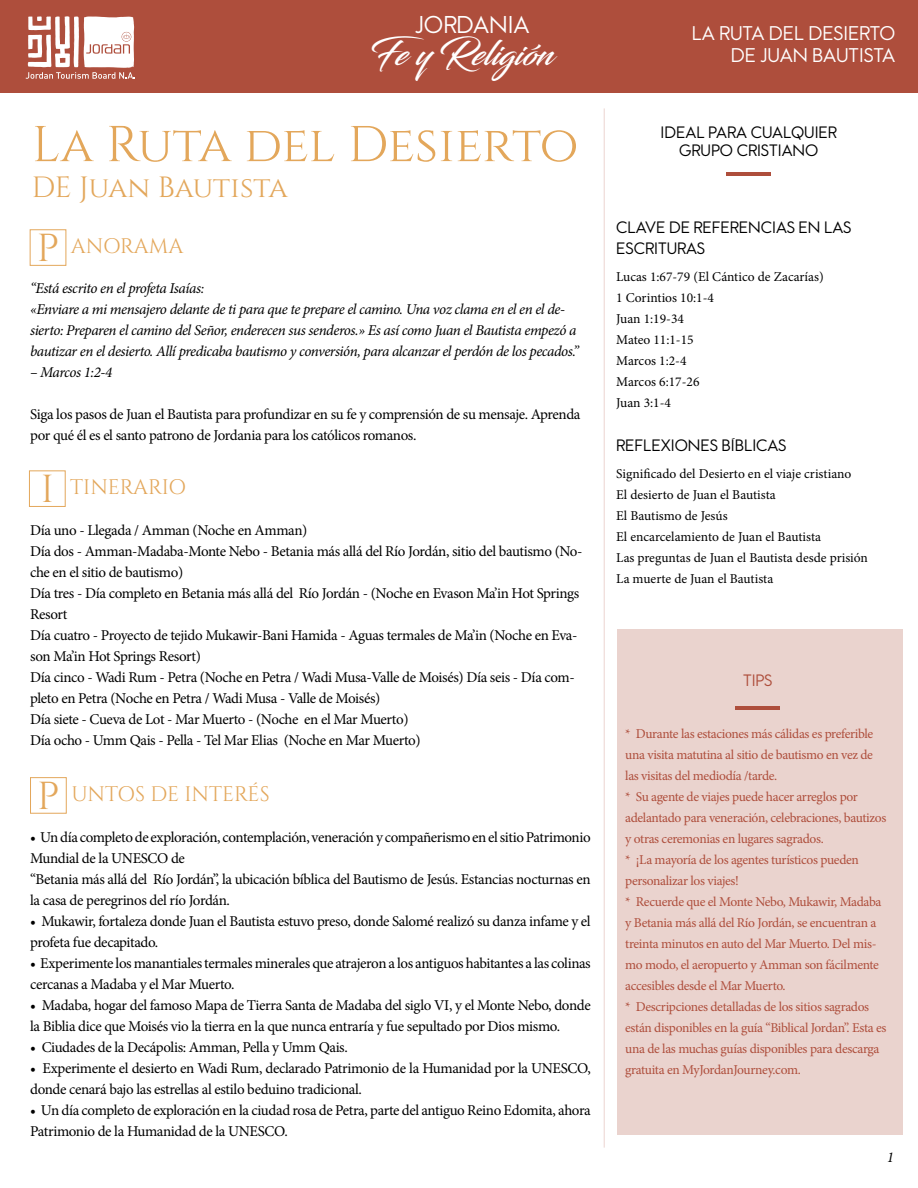
<style>
.page{position:relative;width:918px;height:1188px;background:#fff}
.page>*{position:absolute;margin:0;border:0;box-sizing:border-box;transform-origin:0 0}
.t1{font:50.25px "Cinzel";letter-spacing:-.01em;color:#e3a75b}
.t2{font:39px "Cinzel";color:#e3a75b}
.t3{font:34.5px "Blacksword";color:#fff}
.t4{font:29.25px "Cinzel";color:#e3a75b}
.t5{font:22.05px "W Sans New";color:#fff}
.t6{font:21px "Cinzel";letter-spacing:-.01em;color:#e3a75b}
.t7{font:18px/21.6px "W Sans New";color:#fff;text-align:right}
.t8{font:15px/21px "Minion Pro";letter-spacing:-.025em;color:#000}
.t9{font:italic 15px/21px "Minion Pro";letter-spacing:-.03em;color:#000}
.t10{font:15px/21px "W Sans New";color:#000}
.t11{font:15px "W Sans New";color:#ae4e3c}
.t12{font:13.5px/21px "Minion Pro";letter-spacing:-.025em;color:#ae4e3c}
.t13{font:13.5px/21px "Minion Pro";color:#000}
</style>
<div class="page">
<div style="left:0;top:0;width:918px;height:92px;background:#ae4e3c"></div>
<svg style="left:26px;top:16px;width:109px;height:63px"></svg>
<div style="left:617px;top:629px;width:285px;height:506px;background:#ead3ce"></div>
<div style="left:30px;top:229px;width:36px;height:37px;border:1px solid #e3a75b"></div>
<div style="left:29px;top:470px;width:37px;height:37px;border:1px solid #e3a75b"></div>
<div style="left:30px;top:777px;width:37px;height:37px;border:1px solid #e3a75b"></div>
<hr style="left:726px;top:172px;width:45px;height:4px;background:#ae4e3c">
<hr style="left:735px;top:707px;width:45px;height:3px;background:#ae4e3c">
<hr style="left:604px;top:108px;width:1px;height:1040px;background:#ae4e3c">
<h3 class="t5" style="left:415px;top:12px;width:116px">JORDANIA</h3>
<h3 class="t3" style="left:370px;top:33px;width:185px">Fe y Religión</h3>
<h1 class="t1" style="left:32px;top:115px;width:548px">La Ruta del Desierto</h1>
<h3 class="t4" style="left:32px;top:170px;width:257px">DE Juan Bautista</h3>
<h2 class="t2" style="left:37px;top:226px;width:24px">P</h2>
<h3 class="t6" style="left:71px;top:234px;width:114px">ANORAMA</h3>
<p class="t9" style="left:30px;top:278px;width:550px">“Está escrito en el profeta Isaías:<br>«Enviare a mi mensajero delante de ti para que te prepare el camino. Una voz clama en el en el de&shy;sierto: Preparen el camino del Señor, enderecen sus senderos.» Es así como Juan el Bautista empezó a bautizar en el desierto. Allí predicaba bautismo y conversión, para alcanzar el perdón de los pecados.”</p>
<p class="t9" style="left:30px;top:362px;width:84px">– Marcos 1:2-4</p>
<p class="t8" style="left:30px;top:404px;width:552px">Siga los pasos de Juan el Bautista para profundizar en su fe y comprensión de su mensaje. Aprenda por qué él es el santo patrono de Jordania para los católicos romanos.</p>
<h2 class="t2" style="left:41px;top:467px;width:15px">I</h2>
<h3 class="t6" style="left:70px;top:475px;width:117px">TINERARIO</h3>
<p class="t8" style="left:30px;top:520px;width:554px">Día uno - Llegada / Amman (Noche en Amman)<br>Día dos - Amman-Madaba-Monte Nebo - Betania más allá del Río Jordán, sitio del bautismo (No&shy;che en el sitio de bautismo)<br>Día tres - Día completo en Betania más allá del Río Jordán - (Noche en Evason Ma’in Hot Springs Resort<br>Día cuatro - Proyecto de tejido Mukawir-Bani Hamida - Aguas termales de Ma’in (Noche en Eva&shy;son Ma’in Hot Springs Resort)<br>Día cinco - Wadi Rum - Petra (Noche en Petra / Wadi Musa-Valle de Moisés) Día seis - Día com&shy;pleto en Petra (Noche en Petra / Wadi Musa - Valle de Moisés)<br>Día siete - Cueva de Lot - Mar Muerto - (Noche en el Mar Muerto)<br>Día ocho - Umm Qais - Pella - Tel Mar Elias (Noche en Mar Muerto)</p>
<h2 class="t2" style="left:37px;top:774px;width:24px">P</h2>
<h3 class="t6" style="left:71px;top:782px;width:200px">UNTOS DE INTERÉS</h3>
<p class="t8" style="left:30px;top:827px;width:562px">• Un día completo de exploración, contemplación, veneración y compañerismo en el sitio Patrimonio Mundial de la UNESCO de<br>“Betania más allá del Río Jordán”, la ubicación bíblica del Bautismo de Jesús. Estancias nocturnas en la casa de peregrinos del río Jordán.</p>
<p class="t8" style="left:30px;top:911px;width:562px">• Mukawir, fortaleza donde Juan el Bautista estuvo preso, donde Salomé realizó su danza infame y el profeta fue decapitado.</p>
<p class="t8" style="left:30px;top:953px;width:562px">• Experimente los manantiales termales minerales que atrajeron a los antiguos habitantes a las colinas cercanas a Madaba y el Mar Muerto.</p>
<p class="t8" style="left:30px;top:995px;width:562px">• Madaba, hogar del famoso Mapa de Tierra Santa de Madaba del siglo VI, y el Monte Nebo, donde la Biblia dice que Moisés vio la tierra en la que nunca entraría y fue sepultado por Dios mismo.</p>
<p class="t8" style="left:30px;top:1037px;width:319px">• Ciudades de la Decápolis: Amman, Pella y Umm Qais.</p>
<p class="t8" style="left:30px;top:1058px;width:562px">• Experimente el desierto en Wadi Rum, declarado Patrimonio de la Humanidad por la UNESCO, donde cenará bajo las estrellas al estilo beduino tradicional.</p>
<p class="t8" style="left:30px;top:1100px;width:562px">• Un día completo de exploración en la ciudad rosa de Petra, parte del antiguo Reino Edomita, ahora<br>Patrimonio de la Humanidad de la UNESCO.</p>
<p class="t7" style="left:692px;top:23px;width:205px">LA RUTA DEL DESIERTO<br>DE JUAN BAUTISTA</p>
<p class="t10" style="left:661px;top:123px;width:178px;line-height:18px;text-align:center">IDEAL PARA CUALQUIER<br>GRUPO CRISTIANO</p>
<p class="t10" style="left:616px;top:217px;width:237px">CLAVE DE REFERENCIAS EN LAS<br>ESCRITURAS</p>
<p class="t13" style="left:616px;top:266px;width:209px">Lucas 1:67-79 (El Cántico de Zacarías)<br>1 Corintios 10:1-4<br>Juan 1:19-34<br>Mateo 11:1-15<br>Marcos 1:2-4<br>Marcos 6:17-26<br>Juan 3:1-4</p>
<p class="t10" style="left:616px;top:435px;width:172px">REFLEXIONES BÍBLICAS</p>
<p class="t13" style="left:616px;top:463px;width:253px">Significado del Desierto en el viaje cristiano<br>El desierto de Juan el Bautista<br>El Bautismo de Jesús<br>El encarcelamiento de Juan el Bautista<br>Las preguntas de Juan el Bautista desde prisión La muerte de Juan el Bautista</p>
<p class="t11" style="left:743px;top:672px;width:31px">TIPS</p>
<p class="t12" style="left:625px;top:723px;width:263px">* Durante las estaciones más cálidas es preferible una visita matutina al sitio de bautismo en vez de las visitas del mediodía /tarde.<br>* Su agente de viajes puede hacer arreglos por adelantado para veneración, celebraciones, bautizos y otras ceremonias en lugares sagrados.<br>* ¡La mayoría de los agentes turísticos pueden personalizar los viajes!<br>* Recuerde que el Monte Nebo, Mukawir, Madaba y Betania más allá del Río Jordán, se encuentran a treinta minutos en auto del Mar Muerto. Del mis&shy;mo modo, el aeropuerto y Amman son fácilmente accesibles desde el Mar Muerto.<br>* Descripciones detalladas de los sitios sagrados están disponibles en la guía “Biblical Jordan”. Esta es una de las muchas guías disponibles para descarga gratuita en MyJordanJourney.com.</p>
<p class="t9" style="left:887px;top:1147px;width:9px">1</p>
</div>
